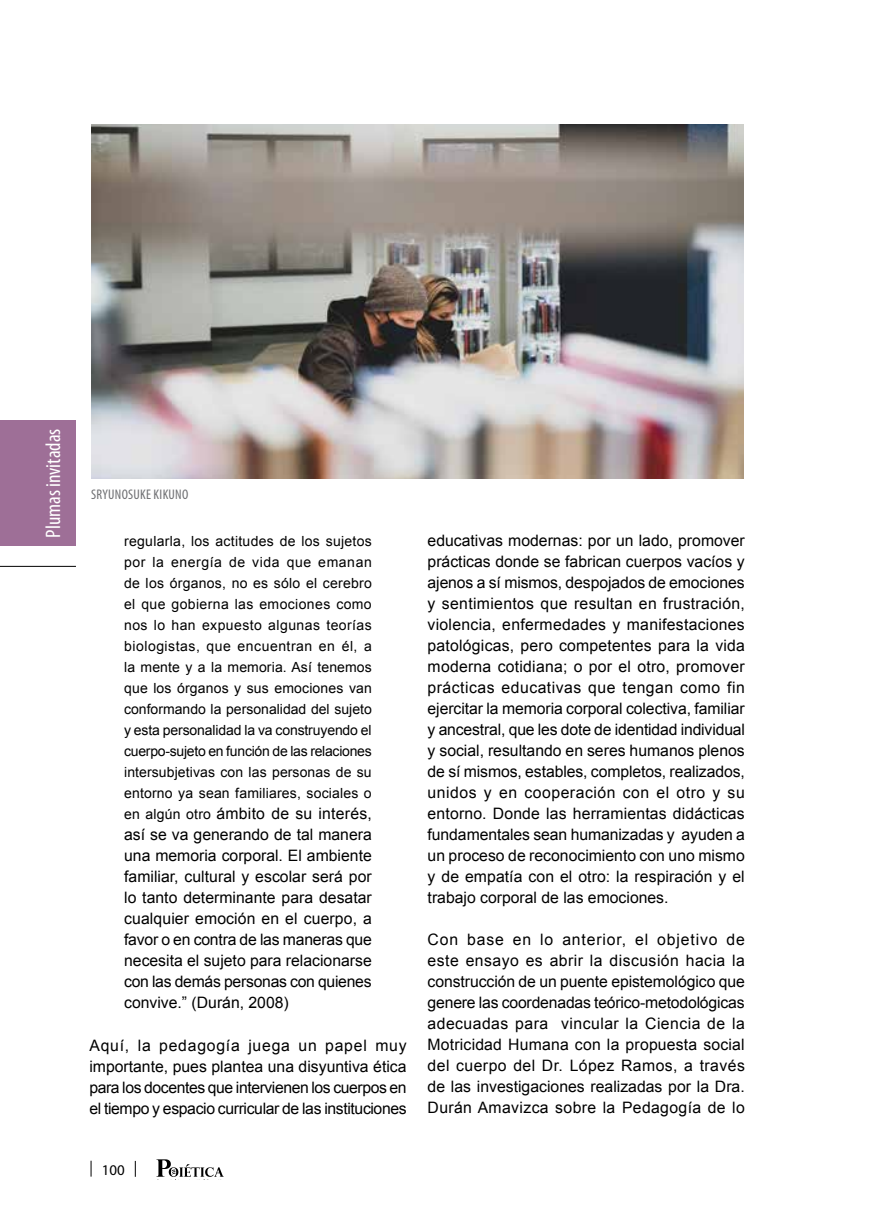
<style>
.page{position:relative;width:869px;height:1216px;background:#fff}
.page>*{position:absolute;margin:0;border:0;box-sizing:border-box;transform-origin:0 0}
.t1{font:condensed 21px "Myriad Pro";color:#fff}
.t2{font:15.75px/21px "Arial";color:#000;text-align:justify}
.t3{font:14.88px "Myriad Pro";color:#000}
.t4{font:14px/21px "Arial";letter-spacing:.015em;color:#000;text-align:justify}
.t5{font:condensed 14px "Myriad Pro";letter-spacing:.02em;color:#6d6e71}
.s1{font-size:14px}
</style>
<div class="page">
<svg style="left:135px;top:1160px;width:1px;height:16px"></svg>
<svg style="left:91px;top:1160px;width:1px;height:16px"></svg>
<svg style="left:156px;top:1159px;width:67px;height:17px"></svg>
<img style="left:91px;top:124px;width:651px;height:355px">
<div style="left:0;top:419px;width:76px;height:126px;background:#9e6f97"></div>
<hr style="left:0;top:566px;width:76px;height:1px;background:#000">
<h1 class="t1" style="left:40px;top:538px;width:111px;rotate:-90deg">Plumas invitadas</h1>
<p class="t5" style="left:91px;top:486px;width:98px">SRYUNOSUKE KIKUNO</p>
<p class="t4" style="left:124px;top:531px;width:249px">regularla, los actitudes de los sujetos por la energía de vida que emanan de los órganos, no es sólo el cerebro el que gobierna las emociones como nos lo han expuesto algunas teorías biologistas, que encuentran en él, a la mente y a la memoria. Así tenemos que los órganos y sus emociones van conformando la personalidad del sujeto y esta personalidad la va construyendo el cuerpo-sujeto en función de las relaciones intersubjetivas con las personas de su entorno ya sean familiares, sociales o</p>
<p class="t2" style="left:124px;top:803px;width:249px"><span class="s1">en algún otro</span> ámbito de su interés, así se va generando de tal manera una memoria corporal. El ambiente familiar, cultural y escolar será por lo tanto determinante para desatar cualquier emoción en el cuerpo, a favor o en contra de las maneras que necesita el sujeto para relacionarse con las demás personas con quienes convive.” (Durán, 2008)</p>
<p class="t2" style="left:89px;top:1034px;width:319px">Aquí, la pedagogía juega un papel muy importante, pues plantea una disyuntiva ética para los docentes que intervienen los cuerpos en el tiempo y espacio curricular de las instituciones</p>
<p class="t3" style="left:102px;top:1160px;width:24px">100</p>
<p class="t2" style="left:427px;top:530px;width:319px">educativas modernas: por un lado, promover prácticas donde se fabrican cuerpos vacíos y ajenos a sí mismos, despojados de emociones y sentimientos que resultan en frustración, violencia, enfermedades y manifestaciones patológicas, pero competentes para la vida moderna cotidiana; o por el otro, promover prácticas educativas que tengan como fin ejercitar la memoria corporal colectiva, familiar y ancestral, que les dote de identidad individual y social, resultando en seres humanos plenos de sí mismos, estables, completos, realizados, unidos y en cooperación con el otro y su entorno. Donde las herramientas didácticas fundamentales sean humanizadas y ayuden a un proceso de reconocimiento con uno mismo y de empatía con el otro: la respiración y el trabajo corporal de las emociones.</p>
<p class="t2" style="left:427px;top:929px;width:319px">Con base en lo anterior, el objetivo de este ensayo es abrir la discusión hacia la construcción de un puente epistemológico que genere las coordenadas teórico-metodológicas adecuadas para vincular la Ciencia de la Motricidad Humana con la propuesta social del cuerpo del Dr. López Ramos, a través de las investigaciones realizadas por la Dra.<br>Durán Amavizca sobre la Pedagogía de lo</p>
</div>
